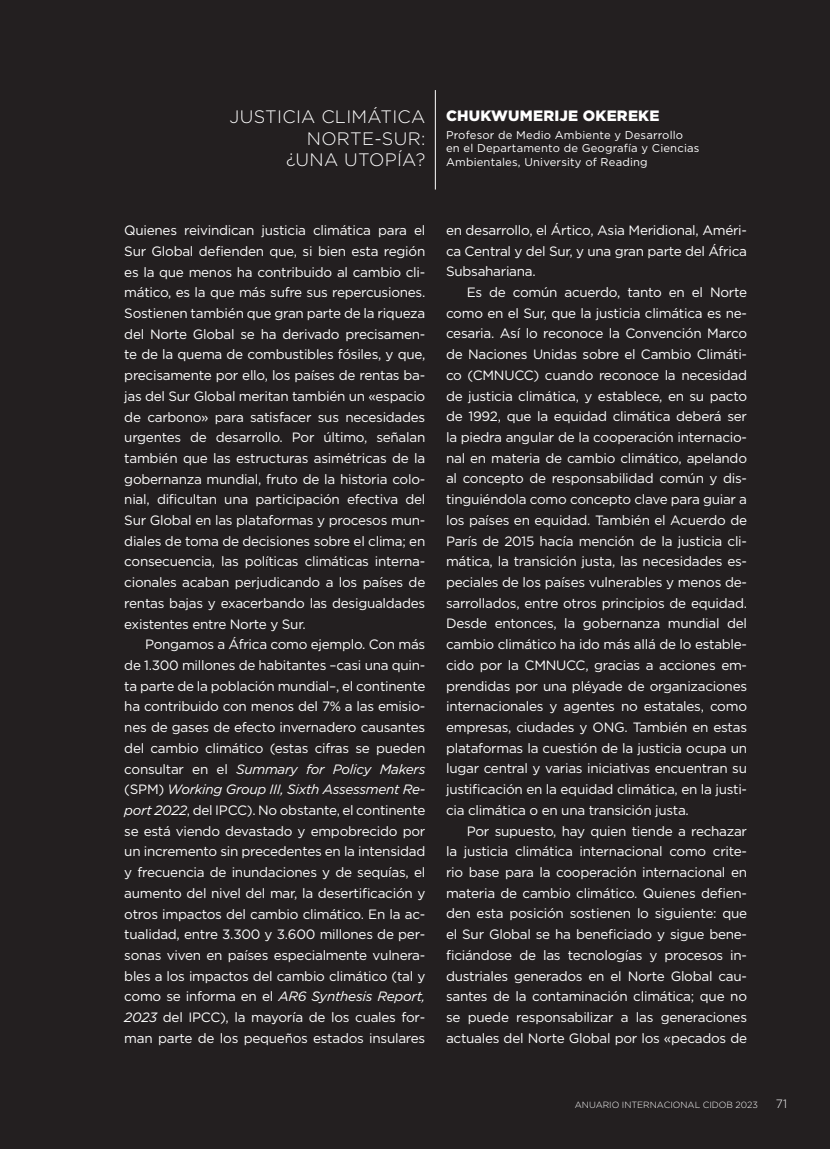
<style>
.page{position:relative;width:830px;height:1149px;background:#fff}
.page>*{position:absolute;margin:0;border:0;box-sizing:border-box;transform-origin:0 0}
.t1{font:300 18px/21.6px "Gotham";letter-spacing:.015em;color:#fff;text-align:right}
.t2{font:900 15px "Gotham";letter-spacing:.015em;color:#fff}
.t3{font:13.5px/20.7px "Gotham";letter-spacing:-.02em;color:#fff;text-align:justify}
.t4{font:300 12px "Gotham";color:#fff}
.t5{font:11.25px/13.5px "Gotham";letter-spacing:.015em;color:#fff}
.t6{font:300 9px "Gotham";color:#fff}
.s1{font-style:italic}
</style>
<div class="page">
<div style="left:0;top:0;width:829px;height:1148px;background:#231f20"></div>
<hr style="left:435px;top:90px;width:1px;height:99px;background:#fff">
<h1 class="t1" style="left:229px;top:105px;width:197px">JUSTICIA CLIMÁTICA<br>NORTE-SUR:<br>¿UNA UTOPÍA?</h1>
<p class="t2" style="left:446px;top:105px;width:215px">CHUKWUMERIJE OKEREKE</p>
<p class="t5" style="left:446px;top:127px;width:255px">Profesor de Medio Ambiente y Desarrollo en el Departamento de Geografía y Ciencias<br>Ambientales, University of Reading</p>
<p class="t3" style="left:124px;top:219px;width:302px">Quienes reivindican justicia climática para el Sur Global defienden que, si bien esta región es la que menos ha contribuido al cambio cli&shy;mático, es la que más sufre sus repercusiones.<br>Sostienen también que gran parte de la riqueza del Norte Global se ha derivado precisamen&shy;te de la quema de combustibles fósiles, y que, precisamente por ello, los países de rentas ba&shy;jas del Sur Global meritan también un «espacio de carbono» para satisfacer sus necesidades urgentes de desarrollo. Por último, señalan también que las estructuras asimétricas de la gobernanza mundial, fruto de la historia colo&shy;nial, dificultan una participación efectiva del Sur Global en las plataformas y procesos mun&shy;diales de toma de decisiones sobre el clima; en consecuencia, las políticas climáticas interna&shy;cionales acaban perjudicando a los países de rentas bajas y exacerbando las desigualdades existentes entre Norte y Sur.</p>
<p class="t3" style="left:124px;top:633px;width:302px;text-indent:21px">Pongamos a África como ejemplo. Con más de 1.300 millones de habitantes –casi una quin&shy;ta parte de la población mundial–, el continente ha contribuido con menos del 7% a las emisio&shy;nes de gases de efecto invernadero causantes del cambio climático (estas cifras se pueden consultar en el <span class="s1">Summary for Policy Makers </span>(SPM) <span class="s1">Working Group III, Sixth Assessment Re&shy;port 2022</span>, del IPCC). No obstante, el continente se está viendo devastado y empobrecido por un incremento sin precedentes en la intensidad y frecuencia de inundaciones y de sequías, el aumento del nivel del mar, la desertificación y otros impactos del cambio climático. En la ac&shy;tualidad, entre 3.300 y 3.600 millones de per&shy;sonas viven en países especialmente vulnera&shy;bles a los impactos del cambio climático (tal y como se informa en el <span class="s1">AR6 Synthesis Report, 2023</span> del IPCC), la mayoría de los cuales for&shy;man parte de los pequeños estados insulares</p>
<p class="t3" style="left:446px;top:219px;width:302px">en desarrollo, el Ártico, Asia Meridional, Améri&shy;ca Central y del Sur, y una gran parte del África Subsahariana.</p>
<p class="t3" style="left:446px;top:281px;width:302px;text-indent:21px">Es de común acuerdo, tanto en el Norte como en el Sur, que la justicia climática es ne&shy;cesaria. Así lo reconoce la Convención Marco de Naciones Unidas sobre el Cambio Climáti&shy;co (CMNUCC) cuando reconoce la necesidad de justicia climática, y establece, en su pacto de 1992, que la equidad climática deberá ser la piedra angular de la cooperación internacio&shy;nal en materia de cambio climático, apelando al concepto de responsabilidad común y dis&shy;tinguiéndola como concepto clave para guiar a los países en equidad. También el Acuerdo de París de 2015 hacía mención de la justicia cli&shy;mática, la transición justa, las necesidades es&shy;peciales de los países vulnerables y menos de&shy;sarrollados, entre otros principios de equidad.<br>Desde entonces, la gobernanza mundial del cambio climático ha ido más allá de lo estable&shy;cido por la CMNUCC, gracias a acciones em&shy;prendidas por una pléyade de organizaciones internacionales y agentes no estatales, como empresas, ciudades y ONG. También en estas plataformas la cuestión de la justicia ocupa un lugar central y varias iniciativas encuentran su justificación en la equidad climática, en la justi&shy;cia climática o en una transición justa.</p>
<p class="t3" style="left:446px;top:819px;width:302px;text-indent:21px">Por supuesto, hay quien tiende a rechazar la justicia climática internacional como crite&shy;rio base para la cooperación internacional en materia de cambio climático. Quienes defien&shy;den esta posición sostienen lo siguiente: que el Sur Global se ha beneficiado y sigue bene&shy;ficiándose de las tecnologías y procesos in&shy;dustriales generados en el Norte Global cau&shy;santes de la contaminación climática; que no se puede responsabilizar a las generaciones actuales del Norte Global por los «pecados de</p>
<p class="t6" style="left:574px;top:1098px;width:184px">ANUARIO INTERNACIONAL CIDOB 2023</p>
<p class="t4" style="left:775px;top:1095px;width:13px">71</p>
</div>
